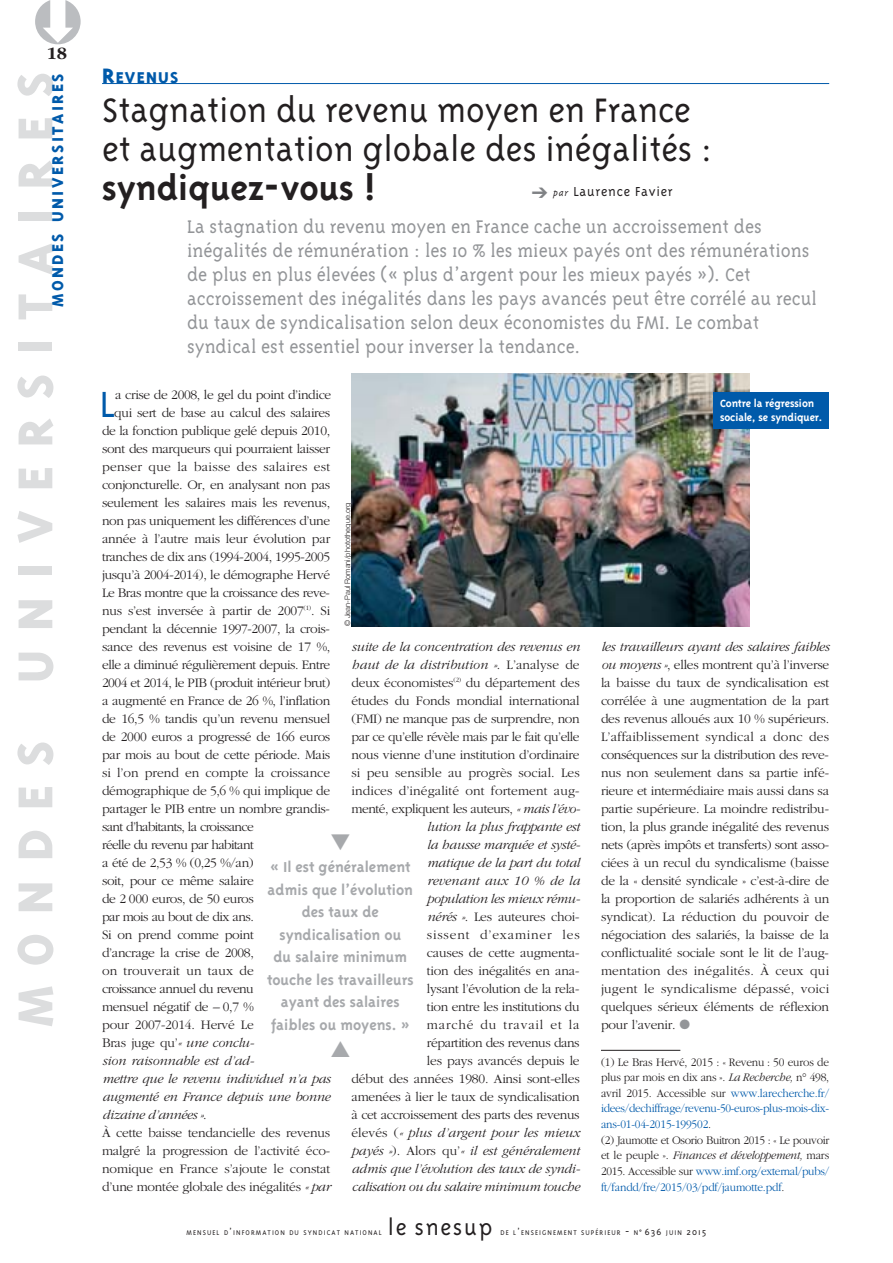
<style>
.page{position:relative;width:893px;height:1263px;background:#fff}
.page>*{position:absolute;margin:0;border:0;box-sizing:border-box;transform-origin:0 0}
.t1{font:800 56.25px "Triplex";letter-spacing:.335em;color:#dcddde}
.t2{font:300 41.85px "Triplex";color:#005aaa}
.t3{font:300 39px/39px "Triplex";color:#231f20}
.t4{font:300 25.5px "Triplex";letter-spacing:.07em;color:#231f20}
.t5{font:300 21px/24px "Triplex Serif";color:#939598}
.t6{font:800 18px "Triplex";letter-spacing:.135em;color:#005aaa}
.t7{font:700 18px "Garamond";color:#231f20}
.t8{font:700 16.5px/22.5px "Triplex";color:#a7a9ac;text-align:center}
.t9{font:300 15px "Triplex";letter-spacing:.05em;color:#231f20}
.t10{font:300 13.5px/18px "Garamond";letter-spacing:-.025em;color:#231f20;text-align:right}
.t11{font:italic 300 13.5px "Garamond";letter-spacing:-.015em;color:#231f20}
.t12{font:300 13.5px "Garamond";letter-spacing:-.005em;color:#231f20}
.t13{font:300 13.5px "Garamond";letter-spacing:.02em;color:#231f20}
.t14{font:300 13.5px "Garamond";color:#231f20}
.t15{font:300 13.5px "Garamond";letter-spacing:-.05em;color:#231f20}
.t16{font:300 13.5px "Garamond";letter-spacing:-.045em;color:#231f20}
.t17{font:300 13.5px "Garamond";letter-spacing:.01em;color:#231f20}
.t18{font:300 12px/15.6px "Garamond";letter-spacing:-.015em;color:#231f20;scale:.95 1}
.t19{font:700 12px/13.5px "Triplex";letter-spacing:-.01em;color:#fff}
.t20{font:300 7.8px "Triplex";letter-spacing:.135em;color:#231f20}
.t21{font:300 7.5px "Helvetica Neue";color:#231f20}
.s1{font-size:24px}
.s2{font-weight:700}
.s3{color:#808285}
.s4{font-style:italic;font-size:10.5px}
.s5{font-style:italic}
.s6{font-style:normal}
.s7{color:#939598}
.s8{color:#005aaa}
.s9{font-size:10.5px}
</style>
<div class="page">
<hr style="left:601px;top:1050px;width:79px;height:1px;background:#231f20">
<hr style="left:102px;top:83px;width:727px;height:1px;background:#005aaa">
<img style="left:352px;top:374px;width:398px;height:253px">
<div style="left:714px;top:392px;width:115px;height:37px;background:#005aaa"></div>
<p class="t7" style="left:47px;top:47px;width:22px">18</p>
<p class="t1" style="left:14px;top:1027px;width:957px;rotate:-90deg">MONDES UNIVERSITAIRES</p>
<p class="t6" style="left:51px;top:307px;width:235px;rotate:-90deg">MONDES UNIVERSITAIRES</p>
<p class="t6" style="left:102px;top:71px;width:78px"><span class="s1">R</span>EVENUS</p>
<p class="t3" style="left:102px;top:94px;width:612px">Stagnation du revenu moyen en France et augmentation globale des inégalités : <span class="s2">syndiquez-vous !</span></p>
<p class="t5" style="left:187px;top:216px;width:631px">La stagnation du revenu moyen en France cache un accroissement des inégalités de rémunération : les 10 % les mieux payés ont des rémunérations de plus en plus élevées (« plus d’argent pour les mieux payés »). Cet accroissement des inégalités dans les pays avancés peut être corrélé au recul du taux de syndicalisation selon deux économistes du FMI. Le combat syndical est essentiel pour inverser la tendance.</p>
<p class="t9" style="left:532px;top:186px;width:142px"><span class="s3">➔</span> <span class="s4">par</span> Laurence Favier</p>
<p class="t2" style="left:100px;top:388px;width:17px">L</p>
<p class="t10" style="left:115px;top:386px;width:217px">a crise de 2008, le gel du point d’indice</p>
<p class="t19" style="left:720px;top:398px;width:104px">Contre la régression sociale, se syndiquer.</p>
<p class="t10" style="left:114px;top:404px;width:218px">qui sert de base au calcul des salaires</p>
<p class="t10" style="left:102px;top:422px;width:230px">de la fonction publique gelé depuis 2010,</p>
<p class="t10" style="left:102px;top:440px;width:230px">sont des marqueurs qui pourraient laisser</p>
<p class="t13" style="left:102px;top:461px;width:230px">penser que la baisse des salaires est</p>
<p class="t10" style="left:102px;top:476px;width:230px">conjoncturelle. Or, en analysant non pas</p>
<p class="t10" style="left:102px;top:494px;width:230px">seulement les salaires mais les revenus,</p>
<p class="t10" style="left:102px;top:512px;width:230px">non pas uniquement les différences d’une</p>
<p class="t10" style="left:102px;top:530px;width:230px">année à l’autre mais leur évolution par</p>
<p class="t10" style="left:102px;top:548px;width:230px">tranches de dix ans (1994-2004, 1995-2005</p>
<p class="t10" style="left:102px;top:566px;width:230px">jusqu’à 2004-2014), le démographe Hervé</p>
<p class="t10" style="left:102px;top:584px;width:229px">Le Bras montre que la croissance des reve-</p>
<p class="t10" style="left:102px;top:602px;width:230px">nus s’est inversée à partir de 2007<sup>(1)</sup>. Si</p>
<p class="t10" style="left:102px;top:620px;width:229px">pendant la décennie 1997-2007, la crois-</p>
<p class="t10" style="left:102px;top:638px;width:230px">sance des revenus est voisine de 17 %,</p>
<p class="t10" style="left:102px;top:656px;width:230px">elle a diminué régulièrement depuis. Entre</p>
<p class="t10" style="left:102px;top:674px;width:230px">2004 et 2014, le PIB (produit intérieur brut)</p>
<p class="t10" style="left:102px;top:692px;width:230px">a augmenté en France de 26 %, l’inflation</p>
<p class="t10" style="left:102px;top:710px;width:230px">de 16,5 % tandis qu’un revenu mensuel</p>
<p class="t10" style="left:102px;top:728px;width:230px">de 2000 euros a progressé de 166 euros</p>
<p class="t10" style="left:102px;top:746px;width:230px">par mois au bout de cette période. Mais</p>
<p class="t14" style="left:102px;top:767px;width:230px">si l’on prend en compte la croissance</p>
<p class="t10" style="left:102px;top:782px;width:230px">démographique de 5,6 % qui implique de</p>
<p class="t10" style="left:102px;top:800px;width:229px">partager le PIB entre un nombre grandis-</p>
<p class="t15" style="left:102px;top:821px;width:153px">sant d’habitants, la croissance</p>
<p class="t16" style="left:102px;top:839px;width:153px">réelle du revenu par habitant</p>
<p class="t10" style="left:102px;top:854px;width:153px">a été de 2,53 % (0,25 %/an)</p>
<p class="t10" style="left:102px;top:872px;width:153px">soit, pour ce même salaire</p>
<p class="t10" style="left:102px;top:890px;width:153px">de 2 000 euros, de 50 euros</p>
<p class="t10" style="left:102px;top:908px;width:153px">par mois au bout de dix ans.</p>
<p class="t10" style="left:102px;top:926px;width:153px">Si on prend comme point</p>
<p class="t10" style="left:102px;top:944px;width:153px">d’ancrage la crise de 2008,</p>
<p class="t17" style="left:102px;top:965px;width:153px">on trouverait un taux de</p>
<p class="t10" style="left:102px;top:980px;width:153px">croissance annuel du revenu</p>
<p class="t10" style="left:102px;top:998px;width:153px">mensuel négatif de – 0,7 %</p>
<p class="t10" style="left:102px;top:1016px;width:153px">pour 2007-2014. Hervé Le</p>
<p class="t10" style="left:102px;top:1034px;width:152px">Bras juge qu’<span class="s5">« une conclu-</span></p>
<p class="t11" style="left:102px;top:1055px;width:152px">sion raisonnable est d’ad-</p>
<p class="t11" style="left:102px;top:1073px;width:230px">mettre que le revenu individuel n’a pas</p>
<p class="t11" style="left:102px;top:1091px;width:230px">augmenté en France depuis une bonne</p>
<p class="t11" style="left:102px;top:1109px;width:106px">dizaine d’années »<span class="s6">.</span></p>
<p class="t10" style="left:102px;top:1124px;width:230px">À cette baisse tendancielle des revenus</p>
<p class="t10" style="left:102px;top:1142px;width:229px">malgré la progression de l’activité éco-</p>
<p class="t12" style="left:102px;top:1163px;width:230px">nomique en France s’ajoute le constat</p>
<p class="t10" style="left:102px;top:1178px;width:230px">d’une montée globale des inégalités <span class="s5">« par</span></p>
<p class="t21" style="left:343px;top:626px;width:125px;rotate:-90deg">© Jean-Paul Romani/phototheque.org</p>
<p class="t10" style="left:351px;top:638px;width:230px"><span class="s5">suite de la concentration des revenus en haut de la distribution »</span>. L’analyse de deux économistes<sup>(2)</sup> du département des études du Fonds mondial international (FMI) ne manque pas de surprendre, non par ce qu’elle révèle mais par le fait qu’elle nous vienne d’une institution d’ordinaire si peu sensible au progrès social. Les indices d’inégalité ont fortement aug&shy;menté, expliquent les auteurs, <span class="s5">« mais l’évo&shy;lution la plus frappante est<br>la hausse marquée et systé-<br>matique de la part du total<br>revenant aux 10 % de la<br>population les mieux rému-<br>nérés »</span>. Les auteures choi-<br>sissent d’examiner les<br>causes de cette augmenta-<br>tion des inégalités en ana-<br>lysant l’évolution de la rela-<br>tion entre les institutions du<br>marché du travail et la<br>répartition des revenus dans<br>les pays avancés depuis le<br>début des années 1980. Ainsi sont-elles amenées à lier le taux de syndicalisation à cet accroissement des parts des revenus élevés (<span class="s5">« plus d’argent pour les mieux payés »</span>). Alors qu’<span class="s5">« il est généralement admis que l’évolution des taux de syndi&shy;calisation ou du salaire minimum touche</span></p>
<p class="t10" style="left:601px;top:638px;width:230px;text-align:justify"><span class="s5">les travailleurs ayant des salaires faibles ou moyens »</span>, elles montrent qu’à l’inverse la baisse du taux de syndicalisation est corrélée à une augmentation de la part des revenus alloués aux 10 % supérieurs.<br>L’affaiblissement syndical a donc des conséquences sur la distribution des reve&shy;nus non seulement dans sa partie infé&shy;rieure et intermédiaire mais aussi dans sa partie supérieure. La moindre redistribu&shy;tion, la plus grande inégalité des revenus nets (après impôts et transferts) sont asso&shy;ciées à un recul du syndicalisme (baisse de la « densité syndicale » c’est-à-dire de la proportion de salariés adhérents à un syndicat). La réduction du pouvoir de négociation des salariés, la baisse de la conflictualité sociale sont le lit de l’aug&shy;mentation des inégalités. À ceux qui jugent le syndicalisme dépassé, voici quelques sérieux éléments de réflexion pour l’avenir. <span class="s7">●</span></p>
<p class="t8" style="left:267px;top:857px;width:148px">« Il est généralement admis que l’évolution des taux de syndicalisation ou<br>du salaire minimum touche les travailleurs ayant des salaires faibles ou moyens. »</p>
<p class="t18" style="left:601px;top:1055px;width:242px">(1) Le Bras Hervé, 2015 : « Revenu : 50 euros de plus par mois en dix ans ». <span class="s5">La Recherche,</span> n° 498, avril 2015. Accessible sur <span class="s8">www.larecherche.fr/ idees/dechiffrage/revenu-50-euros-plus-mois-dix&shy;ans-01-04-2015-199502</span>.<br>(2) Jaumotte et Osorio Buitron 2015 : « Le pouvoir et le peuple ». <span class="s5">Finances et développement,</span> mars 2015. Accessible sur <span class="s8">www.imf.org/external/pubs/ ft/fandd/fre/2015/03/pdf/jaumotte.pdf</span>.</p>
<p class="t20" style="left:187px;top:1230px;width:197px">MENSUEL D<span class="s9">’</span>INFORMATION DU SYNDICAT NATIONAL</p>
<p class="t4" style="left:388px;top:1218px;width:106px">le snesup</p>
<p class="t20" style="left:501px;top:1230px;width:207px">DE L<span class="s9">’</span>ENSEIGNEMENT SUPÉRIEUR <span class="s9">-</span> N<span class="s9">˚ 636</span> JUIN <span class="s9">2015</span></p>
</div>
